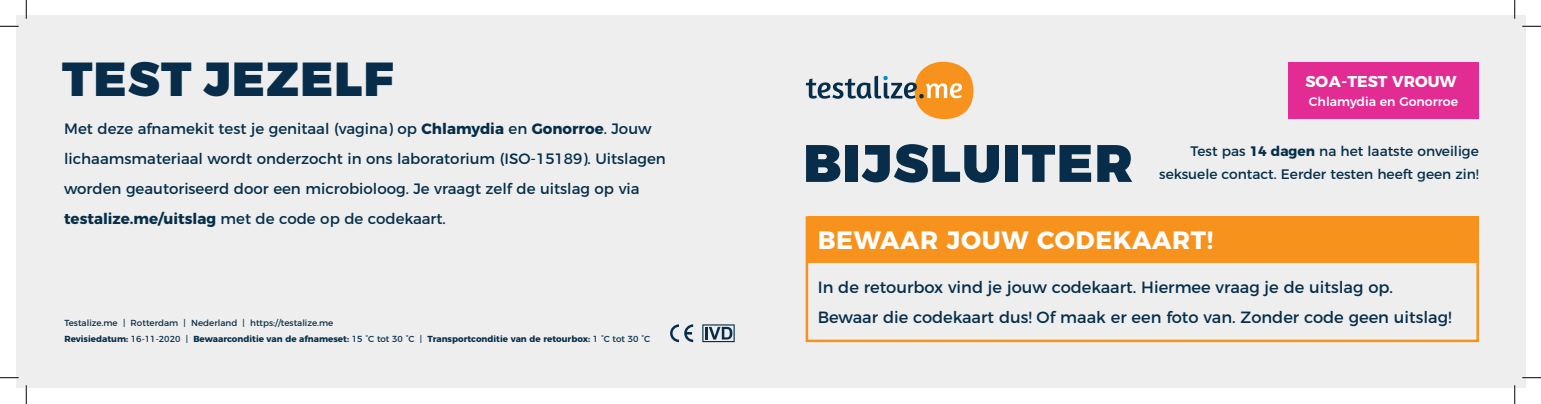
<style>
.page{position:relative;width:1541px;height:404px;background:#fff}
.page>*{position:absolute;margin:0;border:0;box-sizing:border-box;transform-origin:0 0}
.t1{font:900 52.5px "Montserrat";letter-spacing:.03em;color:#082d4b}
.t2{font:900 47.5px "Montserrat";letter-spacing:.03em;color:#082d4b}
.t3{font:700 25px "Montserrat";letter-spacing:.025em;color:#fff}
.t4{font:16.25px/30px "Montserrat";color:#062e4a}
.t5{font:700 15.75px "Montserrat";color:#fff}
.t6{font:15px/30px "Montserrat";color:#062e4a}
.t7{font:13.75px/22.5px "Montserrat";color:#062e4a;text-align:right}
.t8{font:500 12.5px "Montserrat";color:#fff}
.t9{font:8.75px/16.2px "Montserrat";color:#092d4a}
.s1{font-weight:700}
.s2{font-weight:700;color:#062e4a}
.s3{color:#062e4a}
</style>
<div class="page">
<div style="left:16px;top:16px;width:1509px;height:372px;background:#edeeed"></div>
<svg style="left:806px;top:62px;width:167px;height:57px"></svg>
<svg style="left:670px;top:324px;width:23px;height:18px"></svg>
<svg style="left:702px;top:324px;width:33px;height:18px"></svg>
<div style="left:808px;top:216px;width:671px;height:46px;background:#f7931d"></div>
<div style="left:805px;top:216px;width:674px;height:126px;border:2px solid #f7931d"></div>
<div style="left:1288px;top:62px;width:191px;height:57px;background:#e22c94"></div>
<svg style="left:0;top:25px;width:19px;height:2px"></svg>
<svg style="left:1522px;top:25px;width:19px;height:2px"></svg>
<svg style="left:0;top:377px;width:19px;height:1px"></svg>
<svg style="left:1522px;top:376px;width:19px;height:2px"></svg>
<svg style="left:25px;top:0;width:2px;height:19px"></svg>
<svg style="left:25px;top:385px;width:2px;height:18px"></svg>
<svg style="left:1514px;top:0;width:1px;height:19px"></svg>
<svg style="left:1514px;top:385px;width:1px;height:18px"></svg>
<h2 class="t2" style="left:62px;top:40px;width:333px">TEST JEZELF</h2>
<p class="t6" style="left:64px;top:112px;width:603px">Met deze afnamekit test je genitaal (vagina) op <span class="s1">Chlamydia</span> en <span class="s1">Gonorroe</span>. Jouw lichaamsmateriaal wordt onderzocht in ons laboratorium (ISO-15189). Uitslagen worden geautoriseerd door een microbioloog. Je vraagt zelf de uitslag op via <span class="s1">testalize.me/uitslag</span> met de code op de codekaart.</p>
<p class="t9" style="left:64px;top:313px;width:587px">Testalize.me | Rotterdam | Nederland | https://testalize.me<br><span class="s1">Revisiedatum:</span> 16-11-2020 | <span class="s2">Bewaarconditie van de afnameset:</span> <span class="s3">15 °C tot 30 °C |</span> <span class="s2">Transportconditie van de retourbox:</span> <span class="s3">1 °C tot 30 °C</span></p>
<h1 class="t1" style="left:803px;top:120px;width:331px">BIJSLUITER</h1>
<p class="t5" style="left:1305px;top:68px;width:153px">SOA-TEST VROUW</p>
<p class="t8" style="left:1309px;top:91px;width:151px">Chlamydia en Gonorroe</p>
<p class="t7" style="left:1159px;top:139px;width:321px">Test pas <span class="s1">14 dagen</span> na het laatste onveilige seksuele contact. Eerder testen heeft geen zin!</p>
<h3 class="t3" style="left:818px;top:219px;width:397px">BEWAAR JOUW CODEKAART!</h3>
<p class="t4" style="left:818px;top:270px;width:635px">In de retourbox vind je jouw codekaart. Hiermee vraag je de uitslag op.<br>Bewaar die codekaart dus! Of maak er een foto van. Zonder code geen uitslag!</p>
</div>
